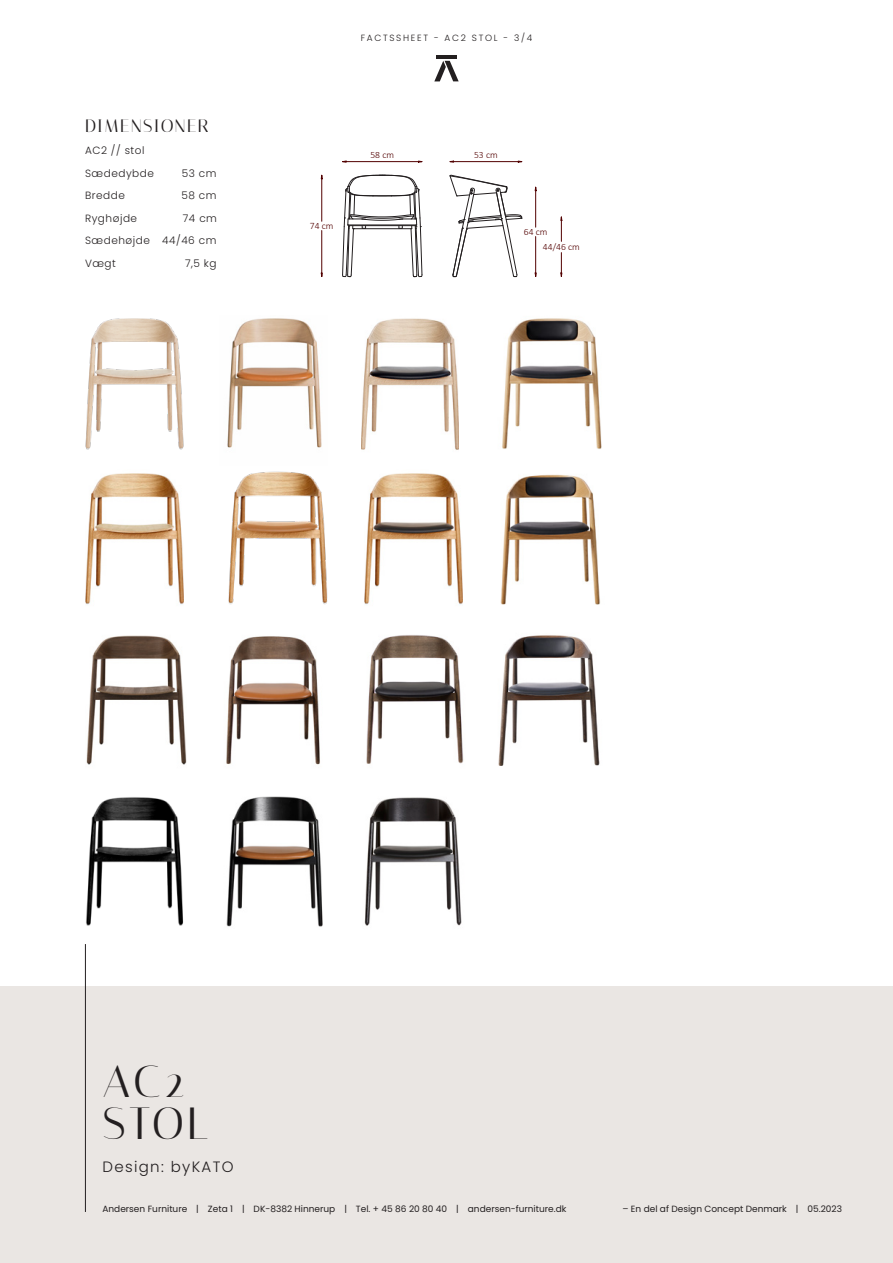
<style>
.page{position:relative;width:893px;height:1263px;background:#fff}
.page>*{position:absolute;margin:0;border:0;box-sizing:border-box;transform-origin:0 0}
.t1{font:45px/42px "Italiana";letter-spacing:.07em;color:#231f20}
.Tekst_-_overskrift{font:18px "Italiana";letter-spacing:.08em;color:#231f20}
.t2{font:300 15px "Poppins";letter-spacing:.09em;color:#231f20}
.Produkt_info{font:300 10.5px "Poppins";letter-spacing:.05em;color:#231f20}
.t3{font:300 9.6px/14.9px "Calibri";color:#520000}
.t4{font:9px "Poppins";color:#231f20}
.t5{font:300 9px "Poppins";letter-spacing:.19em;color:#231f20}
</style>
<div class="page">
<div style="left:0;top:986px;width:893px;height:277px;background:#eae6e3"></div>
<img style="left:364px;top:473px;width:99px;height:132px">
<img style="left:85px;top:473px;width:99px;height:132px">
<img style="left:361px;top:318px;width:98px;height:132px">
<img style="left:86px;top:797px;width:98px;height:129px">
<img style="left:86px;top:635px;width:100px;height:130px">
<img style="left:86px;top:318px;width:97px;height:132px">
<img style="left:364px;top:797px;width:98px;height:129px">
<img style="left:366px;top:635px;width:98px;height:129px">
<svg style="left:342px;top:175px;width:80px;height:102px"></svg>
<svg style="left:450px;top:175px;width:72px;height:102px"></svg>
<hr style="left:346px;top:161px;width:72px;height:1px;background:#520000">
<hr style="left:454px;top:161px;width:64px;height:1px;background:#520000">
<hr style="left:321px;top:179px;width:1px;height:42px;background:#520000">
<hr style="left:321px;top:230px;width:1px;height:43px;background:#520000">
<hr style="left:535px;top:191px;width:1px;height:36px;background:#520000">
<hr style="left:535px;top:237px;width:1px;height:36px;background:#520000">
<svg style="left:561px;top:216px;width:1px;height:25px"></svg>
<svg style="left:561px;top:253px;width:1px;height:24px"></svg>
<img style="left:227px;top:318px;width:95px;height:130px">
<img style="left:226px;top:796px;width:97px;height:131px">
<img style="left:226px;top:636px;width:94px;height:129px">
<img style="left:228px;top:471px;width:100px;height:133px">
<img style="left:500px;top:474px;width:100px;height:130px">
<img style="left:498px;top:635px;width:102px;height:130px">
<img style="left:502px;top:318px;width:100px;height:131px">
<svg style="left:434px;top:61px;width:25px;height:20px"></svg>
<hr style="left:436px;top:55px;width:21px;height:3px;background:#231f20">
<hr style="left:85px;top:944px;width:1px;height:268px;background:#231f20">
<p class="Tekst_-_overskrift" style="left:85px;top:115px;width:125px">DIMENSIONER</p>
<p class="Produkt_info" style="left:85px;top:144px;width:61px">AC2 // stol</p>
<p class="Produkt_info" style="left:85px;top:167px;width:70px">Sædedybde</p>
<p class="Produkt_info" style="left:182px;top:167px;width:36px">53 cm</p>
<p class="Produkt_info" style="left:85px;top:189px;width:41px">Bredde</p>
<p class="Produkt_info" style="left:181px;top:189px;width:37px">58 cm</p>
<p class="Produkt_info" style="left:85px;top:212px;width:54px">Ryghøjde</p>
<p class="Produkt_info" style="left:183px;top:212px;width:36px">74 cm</p>
<p class="Produkt_info" style="left:85px;top:234px;width:133px">Sædehøjde 44/46 cm</p>
<p class="Produkt_info" style="left:85px;top:257px;width:32px">Vægt</p>
<p class="Produkt_info" style="left:185px;top:257px;width:33px">7,5 kg</p>
<p class="t5" style="left:361px;top:33px;width:173px">FACTSSHEET - AC2 STOL - 3/4</p>
<p class="t3" style="left:310px;top:218px;width:25px">74 cm</p>
<p class="t3" style="left:370px;top:148px;width:25px">58 cm</p>
<p class="t3" style="left:474px;top:148px;width:25px">53 cm</p>
<p class="t3" style="left:543px;top:224px;width:38px;text-indent:-19px">64 cm<br>44/46 cm</p>
<h1 class="t1" style="left:102px;top:1060px;width:108px">AC2<br>STOL</h1>
<h3 class="t2" style="left:102px;top:1157px;width:133px">Design: byKATO</h3>
<p class="t4" style="left:102px;top:1203px;width:465px">Andersen Furniture | Zeta 1 | DK-8382 Hinnerup | Tel. + 45 86 20 80 40 | andersen-furniture.dk</p>
<p class="t4" style="left:622px;top:1203px;width:221px">– En del af Design Concept Denmark | 05.2023</p>
</div>
